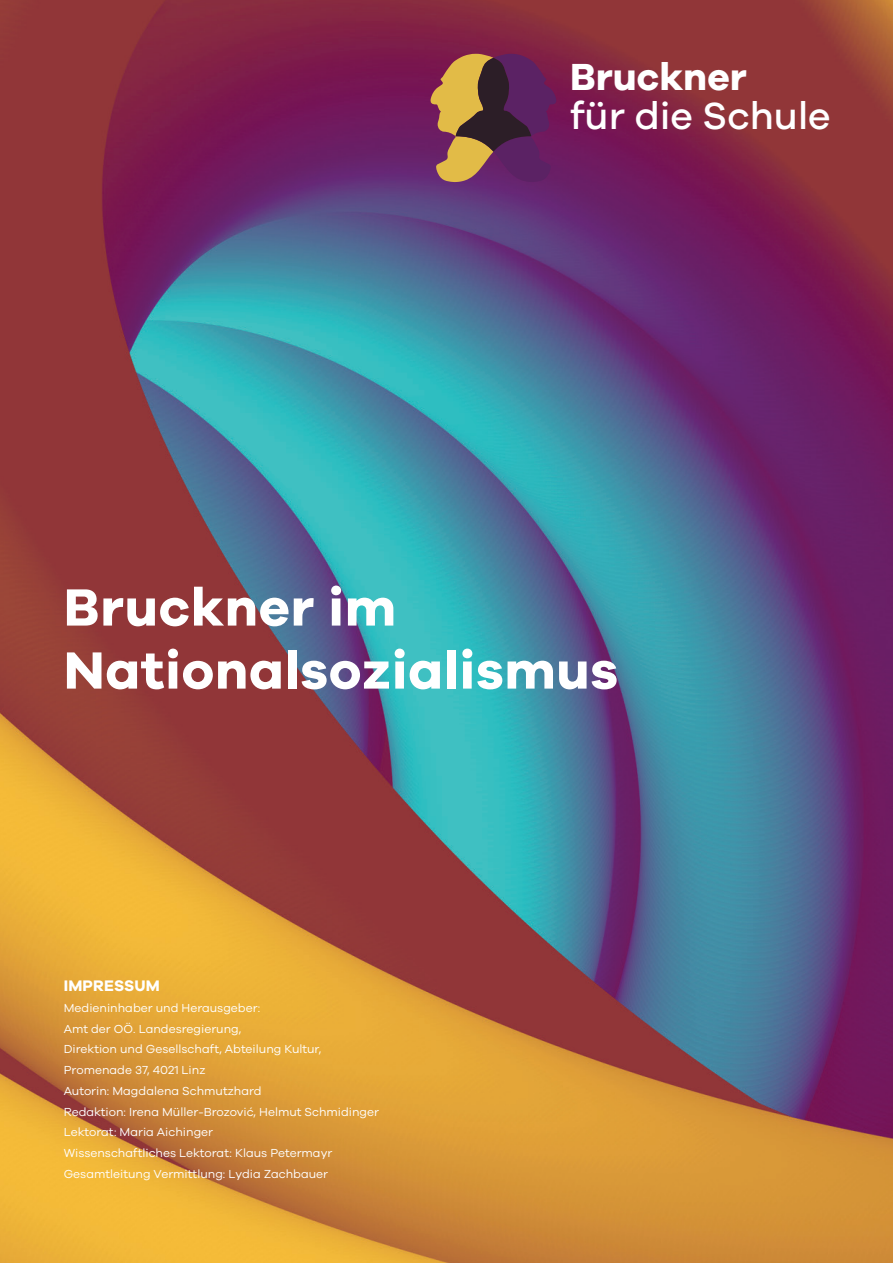
<style>
.page{position:relative;width:893px;height:1263px;background:#fff}
.page>*{position:absolute;margin:0;border:0;box-sizing:border-box;transform-origin:0 0}
.t1{font:700 54px/63px "Galano Grotesque";letter-spacing:.015em;color:#fff}
.t2{font:500 38.85px "Galano Grotesque";color:#fff}
.t3{font:700 38.85px "Galano Grotesque";color:#fff}
.t4{font:700 15.75px "Galano Grotesque";letter-spacing:.01em;color:#fff}
.t5{font:12px/20.7px "Galano Grotesque";color:#fff}
</style>
<div class="page">
<img style="left:0;top:0;width:893px;height:1263px">
<svg style="left:430px;top:54px;width:126px;height:128px"></svg>
<h2 class="t3" style="left:570px;top:53px;width:178px">Bruckner</h2>
<h2 class="t2" style="left:570px;top:92px;width:262px">für die Schule</h2>
<h1 class="t1" style="left:64px;top:574px;width:556px">Bruckner im<br>Nationalsozialismus</h1>
<h3 class="t4" style="left:64px;top:976px;width:98px">IMPRESSUM</h3>
<p class="t5" style="left:64px;top:997px;width:317px">Medieninhaber und Herausgeber:<br>Amt der OÖ. Landesregierung,<br>Direktion und Gesellschaft, Abteilung Kultur, Promenade 37, 4021 Linz<br>Autorin: Magdalena Schmutzhard<br>Redaktion: Irena Müller-Brozović, Helmut Schmidinger Lektorat: Maria Aichinger<br>Wissenschaftliches Lektorat: Klaus Petermayr Gesamtleitung Vermittlung: Lydia Zachbauer</p>
</div>
